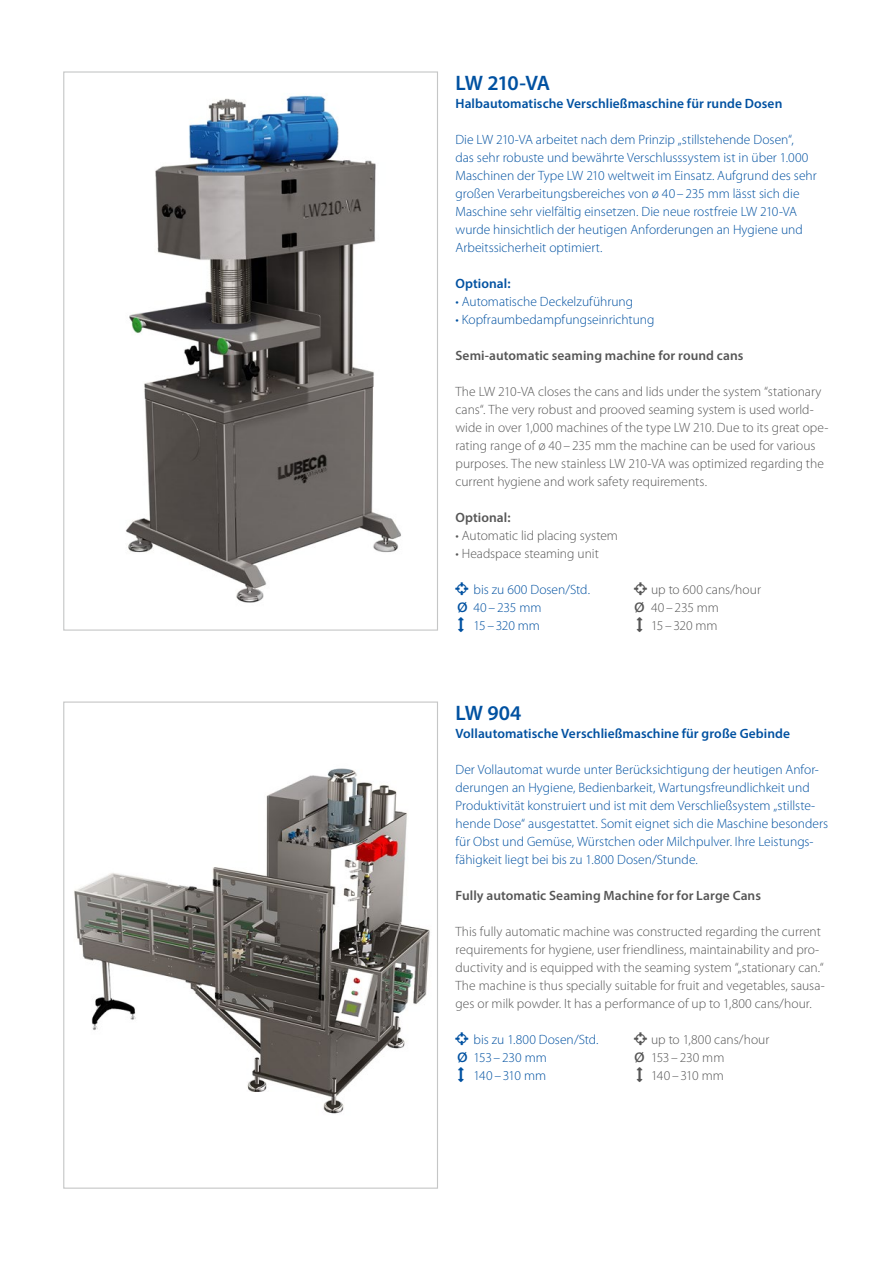
<style>
.page{position:relative;width:893px;height:1263px;background:#fff}
.page>*{position:absolute;margin:0;border:0;box-sizing:border-box;transform-origin:0 0}
.t1{font:600 21px "Myriad Pro";letter-spacing:-.05em;color:#0051a1}
.t2{font:300 13.5px/18px "Myriad Pro";color:#0051a1}
.t3{font:300 13.5px/18px "Myriad Pro";color:#565656}
.t4{font:600 13.5px "Myriad Pro";letter-spacing:.005em;color:#0051a1}
.t5{font:600 13.5px "Myriad Pro";letter-spacing:.005em;color:#565656}
.s1{font-weight:400;font-size:19.5px}
</style>
<div class="page">
<img style="left:125px;top:95px;width:276px;height:508px">
<img style="left:74px;top:768px;width:356px;height:346px">
<h1 class="t1" style="left:455px;top:70px;width:96px">LW 210-VA</h1>
<p class="t4" style="left:455px;top:95px;width:328px">Halbautomatische Verschließmaschine für runde Dosen</p>
<p class="t2" style="left:455px;top:130px;width:363px">Die LW 210-VA arbeitet nach dem Prinzip „stillstehende Dosen“,<br>das sehr robuste und bewährte Verschlusssystem ist in über 1.000<br>Maschinen der Type LW 210 weltweit im Einsatz. Aufgrund des sehr großen Verarbeitungsbereiches von ø 40–235 mm lässt sich die Maschine sehr vielfältig einsetzen. Die neue rostfreie LW 210-VA wurde hinsichtlich der heutigen Anforderungen an Hygiene und Arbeitssicherheit optimiert.</p>
<p class="t4" style="left:455px;top:275px;width:57px">Optional:</p>
<p class="t2" style="left:455px;top:292px;width:179px">• Automatische Deckelzuführung</p>
<p class="t2" style="left:455px;top:310px;width:201px">• Kopfraumbedampfungseinrichtung</p>
<p class="t5" style="left:455px;top:347px;width:289px">Semi-automatic seaming machine for round cans</p>
<p class="t3" style="left:455px;top:382px;width:374px">The LW 210-VA closes the cans and lids under the system “stationary cans“. The very robust and prooved seaming system is used world&shy;wide in over 1,000 machines of the type LW 210. Due to its great ope&shy;rating range of ø 40 –235 mm the machine can be used for various purposes. The new stainless LW 210-VA was optimized regarding the current hygiene and work safety requirements.</p>
<p class="t5" style="left:455px;top:509px;width:57px">Optional:</p>
<p class="t3" style="left:455px;top:526px;width:164px">• Automatic lid placing system</p>
<p class="t3" style="left:455px;top:544px;width:145px">• Headspace steaming unit</p>
<p class="t2" style="left:473px;top:580px;width:118px">bis zu 600 Dosen/Std.</p>
<p class="t3" style="left:651px;top:580px;width:111px">up to 600 cans/hour</p>
<p class="t2" style="left:457px;top:598px;width:86px"><span class="s1">ø</span> 40–235 mm</p>
<p class="t3" style="left:634px;top:598px;width:86px"><span class="s1">ø</span> 40–235 mm</p>
<p class="t2" style="left:473px;top:616px;width:68px">15 – 320 mm</p>
<p class="t3" style="left:651px;top:616px;width:68px">15–320 mm</p>
<h1 class="t1" style="left:455px;top:700px;width:67px">LW 904</h1>
<p class="t4" style="left:455px;top:725px;width:336px">Vollautomatische Verschließmaschine für große Gebinde</p>
<p class="t2" style="left:455px;top:760px;width:374px">Der Vollautomat wurde unter Berücksichtigung der heutigen Anfor&shy;derungen an Hygiene, Bedienbarkeit, Wartungsfreundlichkeit und Produktivität konstruiert und ist mit dem Verschließsystem „stillste&shy;hende Dose“ ausgestattet. Somit eignet sich die Maschine besonders für Obst und Gemüse, Würstchen oder Milchpulver. Ihre Leistungs&shy;fähigkeit liegt bei bis zu 1.800 Dosen/Stunde.</p>
<p class="t5" style="left:455px;top:887px;width:307px">Fully automatic Seaming Machine for for Large Cans</p>
<p class="t3" style="left:455px;top:922px;width:371px">This fully automatic machine was constructed regarding the current requirements for hygiene, user friendliness, maintainability and pro&shy;ductivity and is equipped with the seaming system “„stationary can.“ The machine is thus specially suitable for fruit and vegetables, sausa&shy;ges or milk powder. It has a performance of up to 1,800 cans/hour.</p>
<p class="t2" style="left:473px;top:1030px;width:126px">bis zu 1.800 Dosen/Std.</p>
<p class="t3" style="left:651px;top:1030px;width:120px">up to 1,800 cans/hour</p>
<p class="t2" style="left:457px;top:1048px;width:91px"><span class="s1">ø</span> 153–230 mm</p>
<p class="t3" style="left:634px;top:1048px;width:92px"><span class="s1">ø</span> 153–230 mm</p>
<p class="t2" style="left:473px;top:1066px;width:74px">140–310 mm</p>
<p class="t3" style="left:651px;top:1066px;width:74px">140 – 310 mm</p>
</div>
